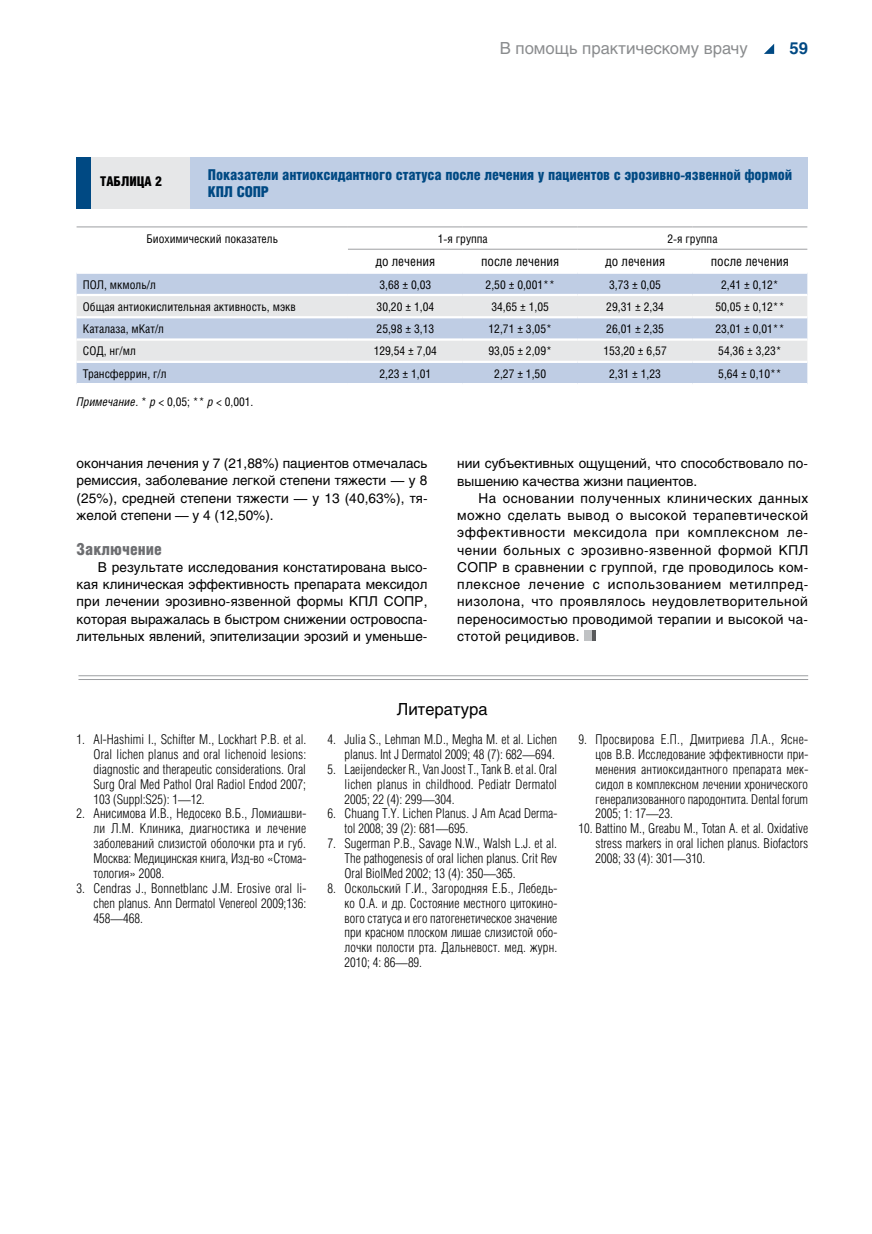
<style>
.page{position:relative;width:872px;height:1234px;background:#fff}
.page>*{position:absolute;margin:0;border:0;box-sizing:border-box;transform-origin:0 0}
.t1{font:16.5px "Helios C";color:#8a8c8e}
.t2{font:16.5px "Helios Cond Black C";color:#6d6e71}
.t3{font:16.5px "Helios C";color:#000}
.t4{font:700 16.5px "Helios C";color:#004983}
.t5{font:15px/16.5px "Helios Cond Black C";letter-spacing:-.01em;color:#004983}
.t6{font:13.5px/14.9px "Helios Cond Light C";color:#000;text-align:justify}
.t7{font:13.5px/17.2px "Helios C";color:#000;text-align:justify}
.t8{font:13.5px "Helios Cond C";color:#000}
.t9{font:13.5px "Helios Cond Black C";color:#000}
.t10{font:12px "Helios Cond C";color:#000}
.s1{font-style:italic}
</style>
<div class="page">
<svg style="left:764px;top:44px;width:10px;height:10px"></svg>
<div style="left:77px;top:274px;width:730px;height:109px;background:#bfcde4"></div>
<svg style="left:77px;top:296px;width:730px;height:64px;background:#d9dee7"></svg>
<hr style="left:77px;top:226px;width:271px;height:1px;background:#9d9fa2">
<hr style="left:348px;top:226px;width:115px;height:1px;background:#9d9fa2">
<hr style="left:463px;top:226px;width:114px;height:1px;background:#9d9fa2">
<hr style="left:577px;top:226px;width:115px;height:1px;background:#9d9fa2">
<hr style="left:692px;top:226px;width:115px;height:1px;background:#9d9fa2">
<hr style="left:348px;top:249px;width:115px;height:1px;background:#9d9fa2">
<hr style="left:463px;top:249px;width:114px;height:1px;background:#9d9fa2">
<hr style="left:577px;top:249px;width:115px;height:1px;background:#9d9fa2">
<hr style="left:692px;top:249px;width:115px;height:1px;background:#9d9fa2">
<hr style="left:77px;top:294px;width:271px;height:2px;background:#fff">
<hr style="left:348px;top:294px;width:115px;height:2px;background:#fff">
<hr style="left:463px;top:294px;width:114px;height:2px;background:#fff">
<hr style="left:577px;top:294px;width:115px;height:2px;background:#fff">
<hr style="left:692px;top:294px;width:115px;height:2px;background:#fff">
<hr style="left:77px;top:316px;width:271px;height:2px;background:#fff">
<hr style="left:348px;top:316px;width:115px;height:2px;background:#fff">
<hr style="left:463px;top:316px;width:114px;height:2px;background:#fff">
<hr style="left:577px;top:316px;width:115px;height:2px;background:#fff">
<hr style="left:692px;top:316px;width:115px;height:2px;background:#fff">
<hr style="left:77px;top:338px;width:271px;height:2px;background:#fff">
<hr style="left:348px;top:338px;width:115px;height:2px;background:#fff">
<hr style="left:463px;top:338px;width:114px;height:2px;background:#fff">
<hr style="left:577px;top:338px;width:115px;height:2px;background:#fff">
<hr style="left:692px;top:338px;width:115px;height:2px;background:#fff">
<hr style="left:77px;top:360px;width:271px;height:3px;background:#fff">
<hr style="left:348px;top:360px;width:115px;height:3px;background:#fff">
<hr style="left:463px;top:360px;width:114px;height:3px;background:#fff">
<hr style="left:577px;top:360px;width:115px;height:3px;background:#fff">
<hr style="left:692px;top:360px;width:115px;height:3px;background:#fff">
<div style="left:77px;top:157px;width:731px;height:52px;background:#bfcee5"></div>
<div style="left:77px;top:157px;width:113px;height:52px;background:#e6e7e8"></div>
<div style="left:77px;top:157px;width:14px;height:52px;background:#004983"></div>
<div style="left:584px;top:630px;width:10px;height:10px;background:#c0c2c4"></div>
<svg style="left:592px;top:630px;width:3px;height:10px"></svg>
<hr style="left:78px;top:675px;width:730px;height:1px;background:#9d9fa2">
<hr style="left:78px;top:679px;width:730px;height:1px;background:#9d9fa2">
<p class="t9" style="left:100px;top:174px;width:63px">ТАБЛИЦА 2</p>
<p class="t1" style="left:500px;top:38px;width:249px">В помощь практическому врачу</p>
<p class="t4" style="left:789px;top:38px;width:20px">59</p>
<p class="t5" style="left:208px;top:166px;width:586px">Показатели антиоксидантного статуса после лечения у пациентов с эрозивно-язвенной формой<br>КПЛ СОПР</p>
<p class="t10" style="left:146px;top:231px;width:133px">Биохимический показатель</p>
<p class="t10" style="left:438px;top:231px;width:52px">1-я группа</p>
<p class="t10" style="left:667px;top:231px;width:52px">2-я группа</p>
<p class="t8" style="left:375px;top:253px;width:62px">до лечения</p>
<p class="t8" style="left:481px;top:253px;width:80px">после лечения</p>
<p class="t8" style="left:605px;top:253px;width:62px">до лечения</p>
<p class="t8" style="left:711px;top:253px;width:80px">после лечения</p>
<p class="t10" style="left:83px;top:277px;width:74px">ПОЛ, мкмоль/л</p>
<p class="t10" style="left:379px;top:277px;width:53px">3,68 ± 0,03</p>
<p class="t10" style="left:485px;top:277px;width:71px">2,50 ± 0,001**</p>
<p class="t10" style="left:609px;top:277px;width:53px">3,73 ± 0,05</p>
<p class="t10" style="left:721px;top:277px;width:59px">2,41 ± 0,12*</p>
<p class="t10" style="left:83px;top:299px;width:214px">Общая антиокислительная активность, мэкв</p>
<p class="t10" style="left:376px;top:299px;width:59px">30,20 ± 1,04</p>
<p class="t10" style="left:491px;top:299px;width:59px">34,65 ± 1,05</p>
<p class="t10" style="left:606px;top:299px;width:59px">29,31 ± 2,34</p>
<p class="t10" style="left:715px;top:299px;width:71px">50,05 ± 0,12**</p>
<p class="t10" style="left:83px;top:321px;width:83px">Каталаза, мКат/л</p>
<p class="t10" style="left:376px;top:321px;width:59px">25,98 ± 3,13</p>
<p class="t10" style="left:488px;top:321px;width:65px">12,71 ± 3,05*</p>
<p class="t10" style="left:606px;top:321px;width:59px">26,01 ± 2,35</p>
<p class="t10" style="left:715px;top:321px;width:71px">23,01 ± 0,01**</p>
<p class="t10" style="left:83px;top:344px;width:54px">СОД, нг/мл</p>
<p class="t10" style="left:374px;top:344px;width:65px">129,54 ± 7,04</p>
<p class="t10" style="left:488px;top:344px;width:65px">93,05 ± 2,09*</p>
<p class="t10" style="left:603px;top:344px;width:65px">153,20 ± 6,57</p>
<p class="t10" style="left:718px;top:344px;width:65px">54,36 ± 3,23*</p>
<p class="t10" style="left:83px;top:366px;width:85px">Трансферрин, г/л</p>
<p class="t10" style="left:379px;top:366px;width:53px">2,23 ± 1,01</p>
<p class="t10" style="left:494px;top:366px;width:53px">2,27 ± 1,50</p>
<p class="t10" style="left:609px;top:366px;width:53px">2,31 ± 1,23</p>
<p class="t10" style="left:718px;top:366px;width:65px">5,64 ± 0,10**</p>
<p class="t10" style="left:77px;top:394px;width:178px"><span class="s1">Примечание.</span> * <span class="s1">p</span> &lt; 0,05; ** <span class="s1">p</span> &lt; 0,001.</p>
<p class="t7" style="left:77px;top:454px;width:352px">окончания лечения у 7 (21,88%) пациентов отмечалась ремиссия, заболевание легкой степени тяжести — у 8 (25%), средней степени тяжести — у 13 (40,63%), тя&shy;желой степени — у 4 (12,50%).</p>
<p class="t2" style="left:77px;top:539px;width:87px">Заключение</p>
<p class="t7" style="left:77px;top:558px;width:352px;text-indent:21px">В результате исследования констатирована высо&shy;кая клиническая эффективность препарата мексидол при лечении эрозивно-язвенной формы КПЛ СОПР, которая выражалась в быстром снижении островоспа&shy;лительных явлений, эпителизации эрозий и уменьше-</p>
<p class="t7" style="left:457px;top:454px;width:352px">нии субъективных ощущений, что способствовало по&shy;вышению качества жизни пациентов.</p>
<p class="t7" style="left:457px;top:489px;width:353px;text-indent:21px">На основании полученных клинических данных можно сделать вывод о высокой терапевтической эффективности мексидола при комплексном ле&shy;чении больных с эрозивно-язвенной формой КПЛ СОПР в сравнении с группой, где проводилось ком&shy;плексное лечение с использованием метилпред&shy;низолона, что проявлялось неудовлетворительной переносимостью проводимой терапии и высокой ча&shy;стотой рецидивов.</p>
<p class="t6" style="left:94px;top:731px;width:214px;text-indent:-17px">1. Al-Hashimi I., Schifter M., Lockhart P.B. et al.<br>Oral lichen planus and oral lichenoid lesions: diagnostic and therapeutic considerations. Oral Surg Oral Med Pathol Oral Radiol Endod 2007; 103 (Suppl:S25): 1—12.</p>
<p class="t6" style="left:94px;top:806px;width:214px;text-indent:-17px">2. Анисимова И.В., Недосеко В.Б., Ломиашви&shy;ли Л.М. Клиника, диагностика и лечение заболеваний слизистой оболочки рта и губ.<br>Москва: Медицинская книга, Изд-во «Стома&shy;тология» 2008.</p>
<p class="t6" style="left:94px;top:880px;width:214px;text-indent:-17px">3. Cendras J., Bonnetblanc J.M. Erosive oral li&shy;chen planus. Ann Dermatol Venereol 2009;136:<br>458—468.</p>
<p class="t3" style="left:397px;top:699px;width:92px">Литература</p>
<p class="t6" style="left:327px;top:731px;width:231px;text-align:right">4. Julia S., Lehman M.D., Megha M. et al. Lichen planus. Int J Dermatol 2009; 48 (7): 682—694.</p>
<p class="t6" style="left:344px;top:761px;width:214px;text-indent:-17px">5. Laeijendecker R., Van Joost T., Tank B. et al. Oral lichen planus in childhood. Pediatr Dermatol 2005; 22 (4): 299—304.</p>
<p class="t6" style="left:344px;top:806px;width:214px;text-indent:-17px">6. Chuang T.Y. Lichen Planus. J Am Acad Derma&shy;tol 2008; 39 (2): 681—695.</p>
<p class="t6" style="left:344px;top:835px;width:214px;text-indent:-17px">7. Sugerman P.B., Savage N.W., Walsh L.J. et al.<br>The pathogenesis of oral lichen planus. Crit Rev Oral BiolMed 2002; 13 (4): 350—365.</p>
<p class="t6" style="left:344px;top:880px;width:214px;text-indent:-17px">8. Оскольский Г.И., Загородняя Е.Б., Лебедь&shy;ко О.А. и др. Состояние местного цитокино&shy;вого статуса и его патогенетическое значение при красном плоском лишае слизистой обо&shy;лочки полости рта. Дальневост. мед. журн.<br>2010; 4: 86—89.</p>
<p class="t6" style="left:595px;top:731px;width:214px;text-indent:-17px">9. Просвирова Е.П., Дмитриева Л.А., Ясне&shy;цов В.В. Исследование эффективности при&shy;менения антиоксидантного препарата мек&shy;сидол в комплексном лечении хронического генерализованного пародонтита. Dental forum 2005; 1: 17—23.</p>
<p class="t6" style="left:595px;top:820px;width:214px;text-indent:-17px">10. Battino M., Greabu M., Totan A. et al. Oxidative stress markers in oral lichen planus. Biofactors 2008; 33 (4): 301—310.</p>
</div>
